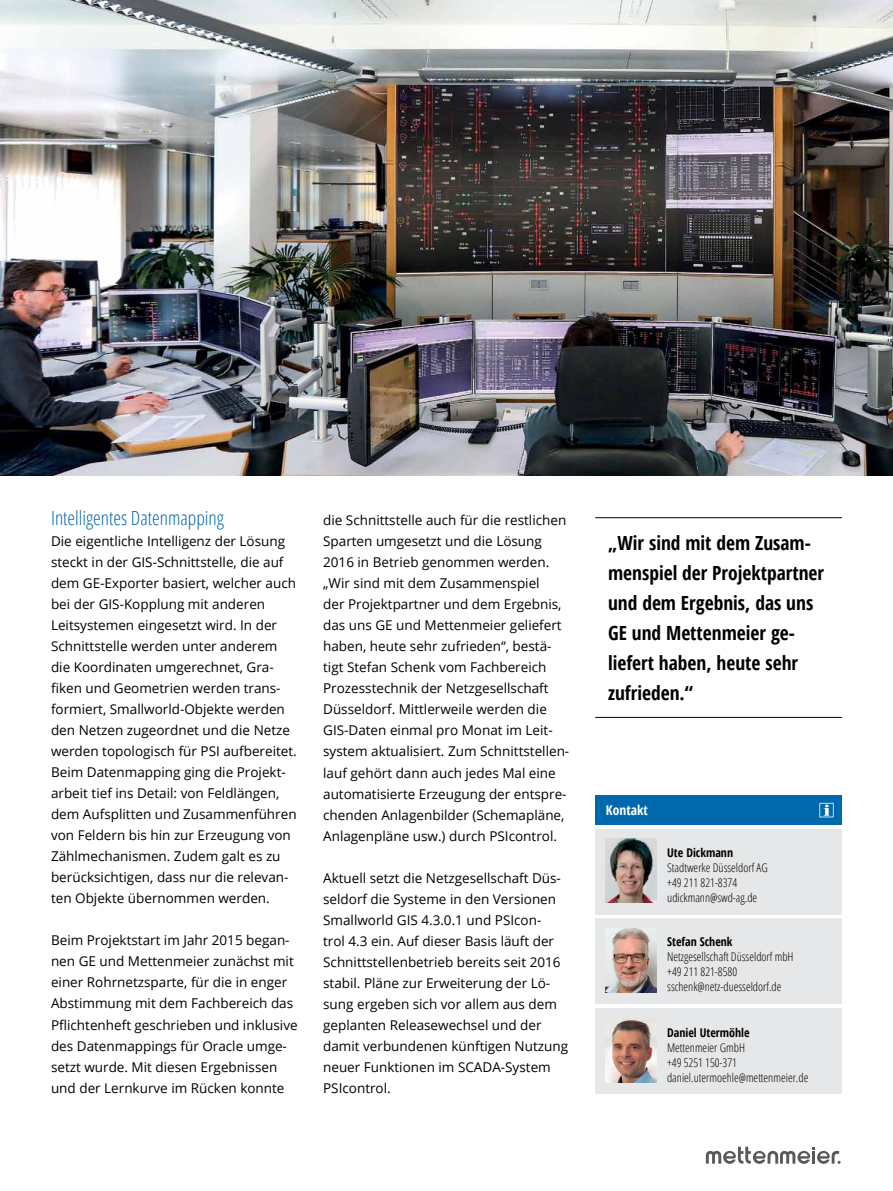
<style>
.page{position:relative;width:893px;height:1191px;background:#fff}
.page>*{position:absolute;margin:0;border:0;box-sizing:border-box;transform-origin:0 0}
.t1{font:700 condensed 19.5px/30px "Open Sans";color:#000}
.t2{font:300 condensed 19.5px "Open Sans";color:#0068ac}
.t3{font:13.5px/21px "Open Sans";color:#000}
.t4{font:700 condensed 13.5px "Open Sans";color:#fff}
.t5{font:300 condensed 12px/15px "Open Sans";color:#000}
.t6{font:700 condensed 12px "Open Sans";color:#000}
</style>
<div class="page">
<svg style="left:706px;top:1146px;width:135px;height:17px"></svg>
<div style="left:595px;top:1008px;width:247px;height:85px;background:#e6e7e8"></div>
<img style="left:605px;top:1018px;width:51px;height:64px">
<div style="left:595px;top:829px;width:247px;height:85px;background:#e6e7e8"></div>
<img style="left:605px;top:838px;width:52px;height:64px">
<div style="left:595px;top:918px;width:247px;height:85px;background:#e6e7e8"></div>
<img style="left:605px;top:928px;width:52px;height:64px">
<div style="left:595px;top:795px;width:247px;height:30px;background:#0068ac"></div>
<svg style="left:819px;top:803px;width:15px;height:14px"></svg>
<hr style="left:595px;top:717px;width:247px;height:1px;background:#000">
<hr style="left:595px;top:517px;width:247px;height:1px;background:#000">
<img style="left:0;top:0;width:893px;height:475px">
<h1 class="t2" style="left:51px;top:505px;width:174px">Intelligentes Datenmapping</h1>
<p class="t3" style="left:51px;top:530px;width:247px">Die eigentliche Intelligenz der Lösung steckt in der GIS-Schnittstelle, die auf dem GE-Exporter basiert, welcher auch bei der GIS-Kopplung mit anderen Leitsystemen eingesetzt wird. In der Schnittstelle werden unter anderem die Koordinaten umgerechnet, Gra&shy;fiken und Geometrien werden trans&shy;formiert, Smallworld-Objekte werden den Netzen zugeordnet und die Netze werden topologisch für PSI aufbereitet.<br>Beim Datenmapping ging die Projekt&shy;arbeit tief ins Detail: von Feldlängen, dem Aufsplitten und Zusammenführen von Feldern bis hin zur Erzeugung von Zählmechanismen. Zudem galt es zu berücksichtigen, dass nur die relevan&shy;ten Objekte übernommen werden.</p>
<p class="t3" style="left:51px;top:929px;width:248px">Beim Projektstart im Jahr 2015 began&shy;nen GE und Mettenmeier zunächst mit einer Rohrnetzsparte, für die in enger Abstimmung mit dem Fachbereich das Pflichtenheft geschrieben und inklusive des Datenmappings für Oracle umge&shy;setzt wurde. Mit diesen Ergebnissen und der Lernkurve im Rücken konnte</p>
<p class="t3" style="left:323px;top:509px;width:248px">die Schnittstelle auch für die restlichen Sparten umgesetzt und die Lösung 2016 in Betrieb genommen werden. „Wir sind mit dem Zusammenspiel<br>der Projektpartner und dem Ergebnis, das uns GE und Mettenmeier geliefert haben, heute sehr zufrieden“, bestä&shy;tigt Stefan Schenk vom Fachbereich Prozesstechnik der Netzgesellschaft Düsseldorf. Mittlerweile werden die GIS-Daten einmal pro Monat im Leit&shy;system aktualisiert. Zum Schnittstellen&shy;lauf gehört dann auch jedes Mal eine automatisierte Erzeugung der entspre&shy;chenden Anlagenbilder (Schemapläne, Anlagenpläne usw.) durch PSIcontrol.</p>
<p class="t3" style="left:323px;top:866px;width:246px">Aktuell setzt die Netzgesellschaft Düs&shy;seldorf die Systeme in den Versionen Smallworld GIS 4.3.0.1 und PSIcon-<br>trol 4.3 ein. Auf dieser Basis läuft der Schnittstellenbetrieb bereits seit 2016 stabil. Pläne zur Erweiterung der Lö&shy;sung ergeben sich vor allem aus dem geplanten Releasewechsel und der damit verbundenen künftigen Nutzung neuer Funktionen im SCADA-System PSIcontrol.</p>
<h1 class="t1" style="left:608px;top:527px;width:218px">„Wir sind mit dem Zusam&shy;menspiel der Projektpartner und dem Ergebnis, das uns<br>GE und Mettenmeier ge&shy;liefert haben, heute sehr zufrieden.“</h1>
<p class="t4" style="left:606px;top:801px;width:43px">Kontakt</p>
<p class="t6" style="left:667px;top:844px;width:67px">Ute Dickmann</p>
<p class="t5" style="left:667px;top:859px;width:102px">Stadtwerke Düsseldorf AG +49 211 821-8374 udickmann@swd-ag.de</p>
<p class="t6" style="left:667px;top:933px;width:67px">Stefan Schenk</p>
<p class="t5" style="left:667px;top:949px;width:128px">Netzgesellschaft Düsseldorf mbH +49 211 821-8580 sschenk@netz-duesseldorf.de</p>
<p class="t6" style="left:667px;top:1024px;width:84px">Daniel Utermöhle</p>
<p class="t5" style="left:667px;top:1039px;width:143px">Mettenmeier GmbH<br>+49 5251 150-371 daniel.utermoehle@mettenmeier.de</p>
</div>
